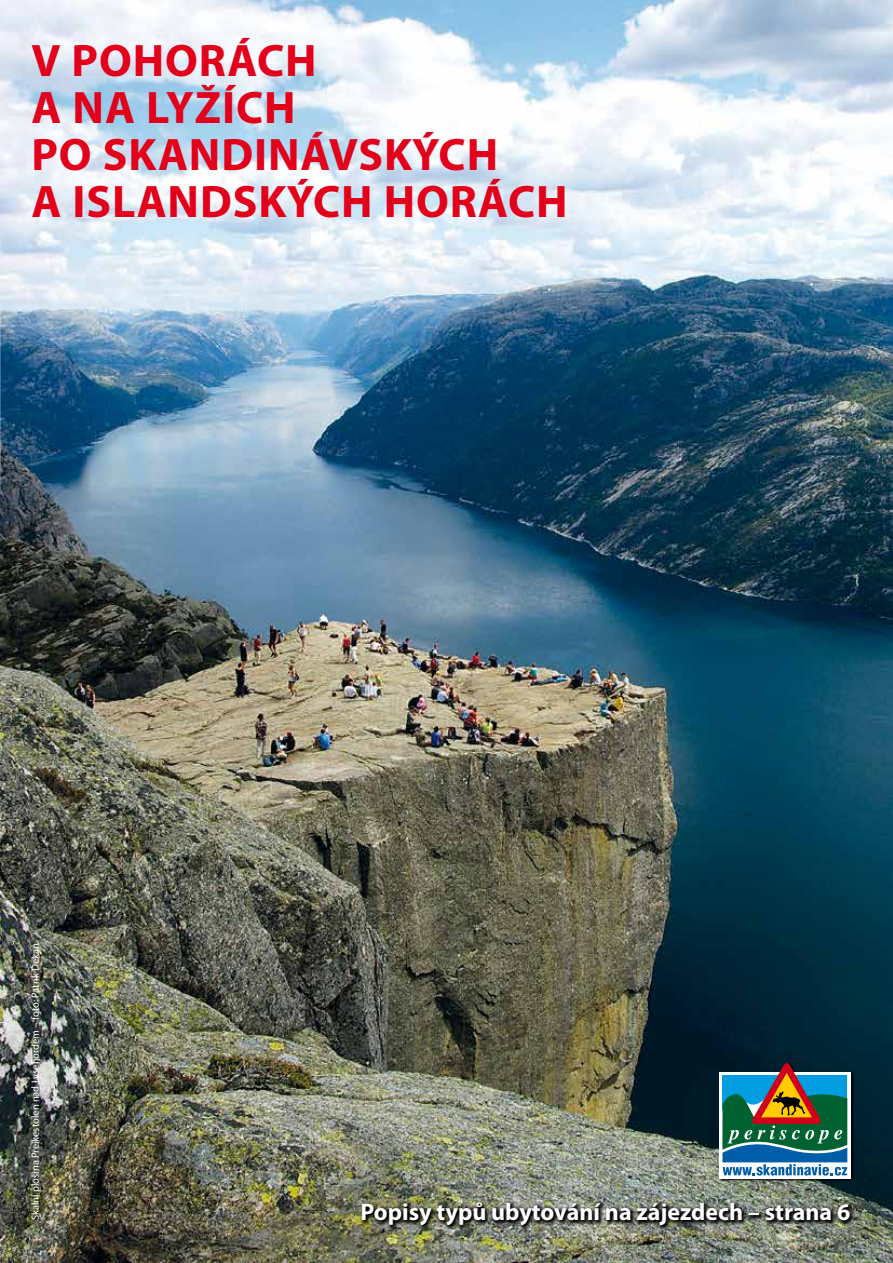
<style>
.page{position:relative;width:893px;height:1263px;background:#fff}
.page>*{position:absolute;margin:0;border:0;box-sizing:border-box;transform-origin:0 0}
.t1{font:700 45.75px/47.2px "Myriad Pro";letter-spacing:.02em;color:#e2001a}
.t2{font:700 24px "Myriad Pro";color:#fff}
.t3{font:10.5px "Myriad Pro";color:#fff}
</style>
<div class="page">
<img style="left:0;top:0;width:893px;height:1263px">
<svg style="left:719px;top:1062px;width:135px;height:119px"></svg>
<svg style="left:719px;top:1072px;width:131px;height:106px"></svg>
<svg style="left:722px;top:1063px;width:125px;height:112px;background:#477877"></svg>
<img style="left:359px;top:1200px;width:497px;height:32px">
<h1 class="t1" style="left:32px;top:35px;width:538px">V POHORÁCH<br>A NA LYŽÍCH<br>PO SKANDINÁVSKÝCH<br>A ISLANDSKÝCH HORÁCH</h1>
<p class="t3" style="left:29px;top:1220px;width:279px;rotate:-90deg">Skalní plošina Preikestolen nad Lysefjordem – foto: Patrik Dekan</p>
<h2 class="t2" style="left:361px;top:1197px;width:491px">Popisy typů ubytování na zájezdech – strana 6</h2>
</div>
